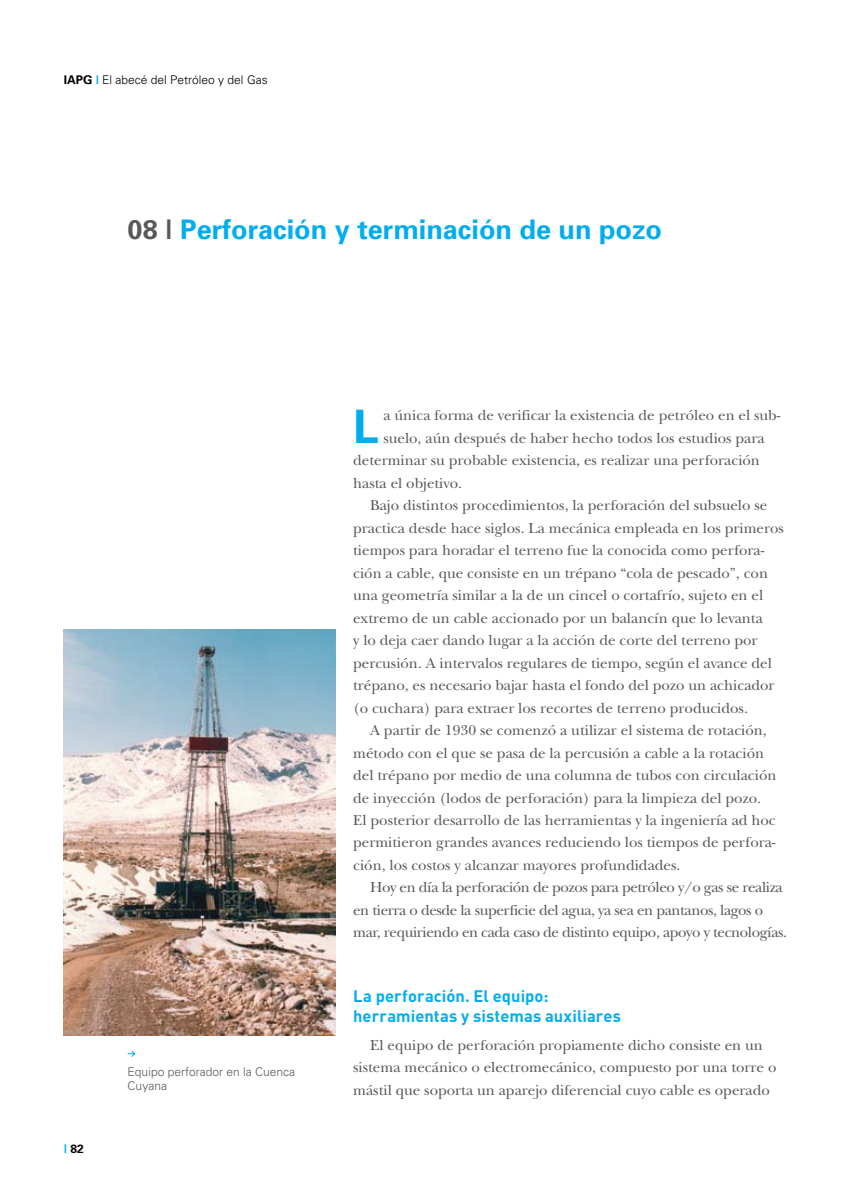
<style>
.page{position:relative;width:851px;height:1191px;background:#fff}
.page>*{position:absolute;margin:0;border:0;box-sizing:border-box;transform-origin:0 0}
.t1{font:700 46.05px "Univers";color:#00aeef}
.t2{font:700 27px "Univers";color:#00aeef}
.t3{font:700 16.5px/19.8px "DIN";letter-spacing:.005em;color:#00aeef}
.t4{font:15px/22.5px "New Baskerville Std";color:#58595b;text-align:center}
.t5{font:15px "New Baskerville Std";letter-spacing:-.025em;color:#58595b}
.t6{font:300 12px/14.4px "Univers";color:#58595b}
.t7{font:300 12px "Univers";color:#000}
.t8{font:700 12px "Univers";color:#000}
.s1{font-weight:700}
.s2{font-weight:700;color:#00aeef}
.s3{color:#58595b}
.s4{color:#00aeef}
</style>
<div class="page">
<svg style="left:128px;top:1050px;width:7px;height:6px"></svg>
<img style="left:64px;top:629px;width:271px;height:407px">
<p class="t7" style="left:64px;top:73px;width:205px"><span class="s1">IAPG</span> <span class="s2">|</span> El abecé del Petróleo y del Gas</p>
<h2 class="t2" style="left:128px;top:212px;width:536px"><span class="s3">08 |</span> Perforación y terminación de un pozo</h2>
<p class="t8" style="left:64px;top:1141px;width:22px"><span class="s4">|</span> 82</p>
<p class="t6" style="left:128px;top:1063px;width:169px">Equipo perforador en la Cuenca<br>Cuyana</p>
<h1 class="t1" style="left:353px;top:397px;width:27px">L</h1>
<p class="t4" style="left:383px;top:404px;width:398px">a única forma de verificar la existencia de petróleo en el sub-</p>
<p class="t4" style="left:383px;top:427px;width:382px">suelo, aún después de haber hecho todos los estudios para</p>
<p class="t4" style="left:353px;top:449px;width:408px">determinar su probable existencia, es realizar una perforación</p>
<p class="t4" style="left:353px;top:472px;width:110px">hasta el objetivo.</p>
<p class="t4" style="left:370px;top:494px;width:398px">Bajo distintos procedimientos, la perforación del subsuelo se</p>
<p class="t4" style="left:353px;top:517px;width:432px">practica desde hace siglos. La mecánica empleada en los primeros</p>
<p class="t4" style="left:353px;top:539px;width:413px">tiempos para horadar el terreno fue la conocida como perfora-</p>
<p class="t4" style="left:353px;top:562px;width:416px">ción a cable, que consiste en un trépano “cola de pescado”, con</p>
<p class="t4" style="left:353px;top:584px;width:411px">una geometría similar a la de un cincel o cortafrío, sujeto en el</p>
<p class="t4" style="left:353px;top:606px;width:411px">extremo de un cable accionado por un balancín que lo levanta</p>
<p class="t4" style="left:353px;top:629px;width:406px">y lo deja caer dando lugar a la acción de corte del terreno por</p>
<p class="t4" style="left:353px;top:651px;width:420px">percusión. A intervalos regulares de tiempo, según el avance del</p>
<p class="t4" style="left:353px;top:674px;width:423px">trépano, es necesario bajar hasta el fondo del pozo un achicador</p>
<p class="t4" style="left:353px;top:696px;width:396px">(o cuchara) para extraer los recortes de terreno producidos.</p>
<p class="t4" style="left:370px;top:719px;width:398px">A partir de 1930 se comenzó a utilizar el sistema de rotación,</p>
<p class="t4" style="left:353px;top:741px;width:412px">método con el que se pasa de la percusión a cable a la rotación</p>
<p class="t4" style="left:353px;top:764px;width:424px">del trépano por medio de una columna de tubos con circulación</p>
<p class="t4" style="left:353px;top:786px;width:409px">de inyección (lodos de perforación) para la limpieza del pozo.</p>
<p class="t4" style="left:353px;top:809px;width:424px">El posterior desarrollo de las herramientas y la ingeniería ad hoc</p>
<p class="t4" style="left:353px;top:831px;width:424px">permitieron grandes avances reduciendo los tiempos de perfora-</p>
<p class="t4" style="left:353px;top:854px;width:328px">ción, los costos y alcanzar mayores profundidades.</p>
<p class="t5" style="left:370px;top:879px;width:414px">Hoy en día la perforación de pozos para petróleo y/o gas se realiza</p>
<p class="t5" style="left:353px;top:901px;width:411px">en tierra o desde la superficie del agua, ya sea en pantanos, lagos o</p>
<p class="t5" style="left:353px;top:923px;width:435px">mar, requiriendo en cada caso de distinto equipo, apoyo y tecnologías.</p>
<p class="t3" style="left:353px;top:985px;width:269px">La perforación. El equipo: herramientas y sistemas auxiliares</p>
<p class="t4" style="left:353px;top:1033px;width:424px">El equipo de perforación propiamente dicho consiste en un sistema mecánico o electromecánico, compuesto por una torre o mástil que soporta un aparejo diferencial cuyo cable es operado</p>
</div>
